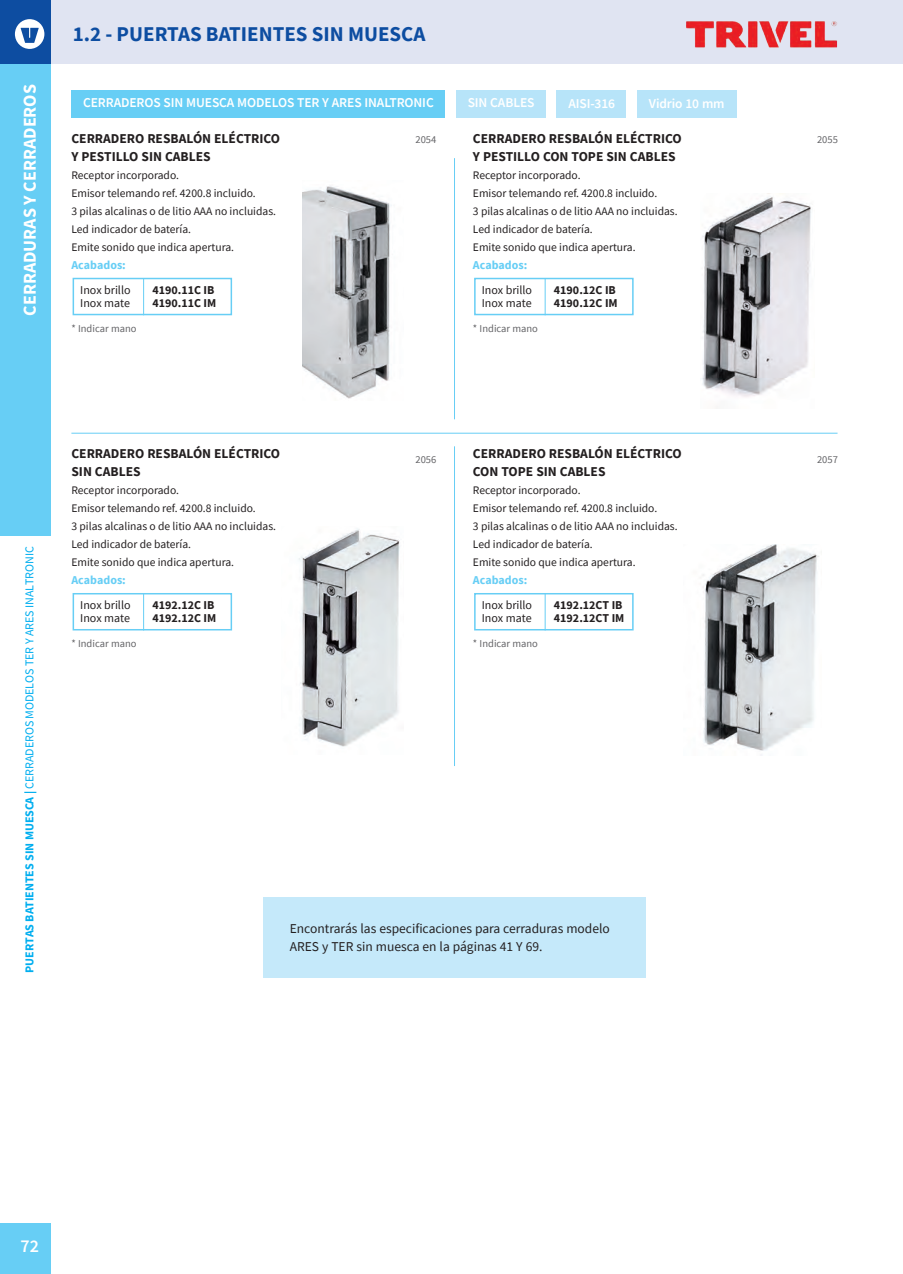
<style>
.page{position:relative;width:903px;height:1274px;background:#fff}
.page>*{position:absolute;margin:0;border:0;box-sizing:border-box;transform-origin:0 0}
.t1{font:700 21px "Source Sans Pro";color:#0d4da1}
.t2{font:700 18px "Source Sans Pro";color:#fff}
.t3{font:600 18px "Source Sans Pro";color:#fff}
.t4{font:700 13.5px/18px "Source Sans Pro";color:#231f20}
.t5{font:13.5px/18px "Source Sans Pro";color:#231f20}
.t6{font:600 13.5px "Source Sans Pro";letter-spacing:-.01em;color:#fff}
.t7{font:700 12px/13.5px "Source Sans Pro";color:#231f20}
.t8{font:12px/13.5px "Source Sans Pro";color:#231f20}
.t9{font:12px "Source Sans Pro";letter-spacing:-.01em;color:#00aeef}
.t10{font:700 12px "Source Sans Pro";color:#67cef5}
.t11{font:11.55px/18px "Source Sans Pro";color:#231f20}
.t12{font:10.5px "Source Sans Pro";color:#636366}
.s1{font-weight:700}
</style>
<div class="page">
<div style="left:0;top:0;width:50px;height:536px;background:#67cef5"></div>
<div style="left:0;top:1222px;width:50px;height:51px;background:#67cef5"></div>
<div style="left:50px;top:0;width:852px;height:64px;background:#e0e4f2"></div>
<div style="left:0;top:0;width:50px;height:64px;background:#0d4da1"></div>
<svg style="left:15px;top:19px;width:30px;height:30px"></svg>
<img style="left:686px;top:21px;width:151px;height:27px">
<hr style="left:71px;top:433px;width:766px;height:1px;background:#67cef5">
<hr style="left:454px;top:446px;width:1px;height:320px;background:#67cef5">
<hr style="left:454px;top:158px;width:1px;height:261px;background:#67cef5">
<img style="left:302px;top:186px;width:90px;height:213px">
<img style="left:701px;top:197px;width:110px;height:200px">
<img style="left:298px;top:528px;width:102px;height:219px">
<img style="left:702px;top:545px;width:117px;height:210px">
<div style="left:456px;top:90px;width:89px;height:27px;background:#b7e4f9"></div>
<div style="left:71px;top:90px;width:374px;height:27px;background:#67cef5"></div>
<div style="left:263px;top:896px;width:382px;height:81px;background:#c5e9fa"></div>
<div style="left:474px;top:278px;width:159px;height:37px;border:2px solid #67cef5"></div>
<hr style="left:544px;top:278px;width:1px;height:37px;background:#67cef5">
<div style="left:474px;top:593px;width:159px;height:37px;border:2px solid #67cef5"></div>
<hr style="left:544px;top:593px;width:1px;height:37px;background:#67cef5">
<div style="left:73px;top:278px;width:159px;height:37px;border:2px solid #67cef5"></div>
<hr style="left:143px;top:278px;width:1px;height:37px;background:#67cef5">
<div style="left:73px;top:593px;width:159px;height:37px;border:2px solid #67cef5"></div>
<hr style="left:143px;top:593px;width:1px;height:37px;background:#67cef5">
<div style="left:637px;top:90px;width:99px;height:27px;background:#b7e4f9"></div>
<div style="left:556px;top:90px;width:69px;height:27px;background:#b7e4f9"></div>
<h2 class="t2" style="left:18px;top:316px;width:233px;rotate:-90deg">CERRADURAS Y CERRADEROS</h2>
<h1 class="t1" style="left:73px;top:20px;width:354px">1.2 - PUERTAS BATIENTES SIN MUESCA</h1>
<p class="t6" style="left:83px;top:94px;width:352px">CERRADEROS SIN MUESCA MODELOS TER Y ARES INALTRONIC</p>
<p class="t6" style="left:467px;top:94px;width:68px">SIN CABLES</p>
<p class="t6" style="left:568px;top:94px;width:48px">AISI-316</p>
<p class="t6" style="left:648px;top:94px;width:77px">Vidrio 10 mm</p>
<p class="t4" style="left:71px;top:129px;width:210px">CERRADERO RESBALÓN ELÉCTRICO<br>Y PESTILLO SIN CABLES</p>
<p class="t11" style="left:71px;top:166px;width:206px">Receptor incorporado.<br>Emisor telemando ref. 4200.8 incluido.<br>3 pilas alcalinas o de litio AAA no incluidas.<br>Led indicador de batería.<br>Emite sonido que indica apertura.</p>
<p class="t10" style="left:71px;top:257px;width:56px">Acabados:</p>
<p class="t12" style="left:415px;top:133px;width:22px">2054</p>
<p class="t4" style="left:472px;top:129px;width:210px">CERRADERO RESBALÓN ELÉCTRICO<br>Y PESTILLO CON TOPE SIN CABLES</p>
<p class="t11" style="left:472px;top:166px;width:206px">Receptor incorporado.<br>Emisor telemando ref. 4200.8 incluido.<br>3 pilas alcalinas o de litio AAA no incluidas.<br>Led indicador de batería.<br>Emite sonido que indica apertura.</p>
<p class="t10" style="left:472px;top:257px;width:56px">Acabados:</p>
<p class="t8" style="left:80px;top:283px;width:52px">Inox brillo<br>Inox mate</p>
<p class="t7" style="left:152px;top:282px;width:65px">4190.11C IB<br>4190.11C IM</p>
<p class="t8" style="left:481px;top:283px;width:52px">Inox brillo<br>Inox mate</p>
<p class="t7" style="left:553px;top:282px;width:65px">4190.12C IB<br>4190.12C IM</p>
<p class="t12" style="left:71px;top:322px;width:66px">* Indicar mano</p>
<p class="t12" style="left:472px;top:322px;width:66px">* Indicar mano</p>
<p class="t9" style="left:22px;top:972px;width:428px;rotate:-90deg"><span class="s1">PUERTAS BATIENTES SIN MUESCA |</span> CERRADEROS MODELOS TER Y ARES INALTRONIC</p>
<p class="t4" style="left:71px;top:444px;width:210px">CERRADERO RESBALÓN ELÉCTRICO<br>SIN CABLES</p>
<p class="t11" style="left:71px;top:481px;width:206px">Receptor incorporado.<br>Emisor telemando ref. 4200.8 incluido.<br>3 pilas alcalinas o de litio AAA no incluidas.<br>Led indicador de batería.<br>Emite sonido que indica apertura.</p>
<p class="t10" style="left:71px;top:572px;width:56px">Acabados:</p>
<p class="t12" style="left:415px;top:452px;width:22px">2056</p>
<p class="t4" style="left:472px;top:444px;width:210px">CERRADERO RESBALÓN ELÉCTRICO<br>CON TOPE SIN CABLES</p>
<p class="t11" style="left:472px;top:481px;width:206px">Receptor incorporado.<br>Emisor telemando ref. 4200.8 incluido.<br>3 pilas alcalinas o de litio AAA no incluidas.<br>Led indicador de batería.<br>Emite sonido que indica apertura.</p>
<p class="t10" style="left:472px;top:572px;width:56px">Acabados:</p>
<p class="t8" style="left:80px;top:598px;width:52px">Inox brillo<br>Inox mate</p>
<p class="t7" style="left:152px;top:597px;width:65px">4192.12C IB<br>4192.12C IM</p>
<p class="t8" style="left:481px;top:598px;width:52px">Inox brillo<br>Inox mate</p>
<p class="t7" style="left:553px;top:597px;width:72px">4192.12CT IB<br>4192.12CT IM</p>
<p class="t12" style="left:71px;top:637px;width:66px">* Indicar mano</p>
<p class="t12" style="left:472px;top:637px;width:66px">* Indicar mano</p>
<p class="t5" style="left:289px;top:918px;width:321px">Encontrarás las especificaciones para cerraduras modelo<br>ARES y TER sin muesca en la páginas 41 Y 69.</p>
<p class="t12" style="left:816px;top:133px;width:22px">2055</p>
<p class="t12" style="left:816px;top:452px;width:22px">2057</p>
<h2 class="t3" style="left:20px;top:1233px;width:20px">72</h2>
</div>
